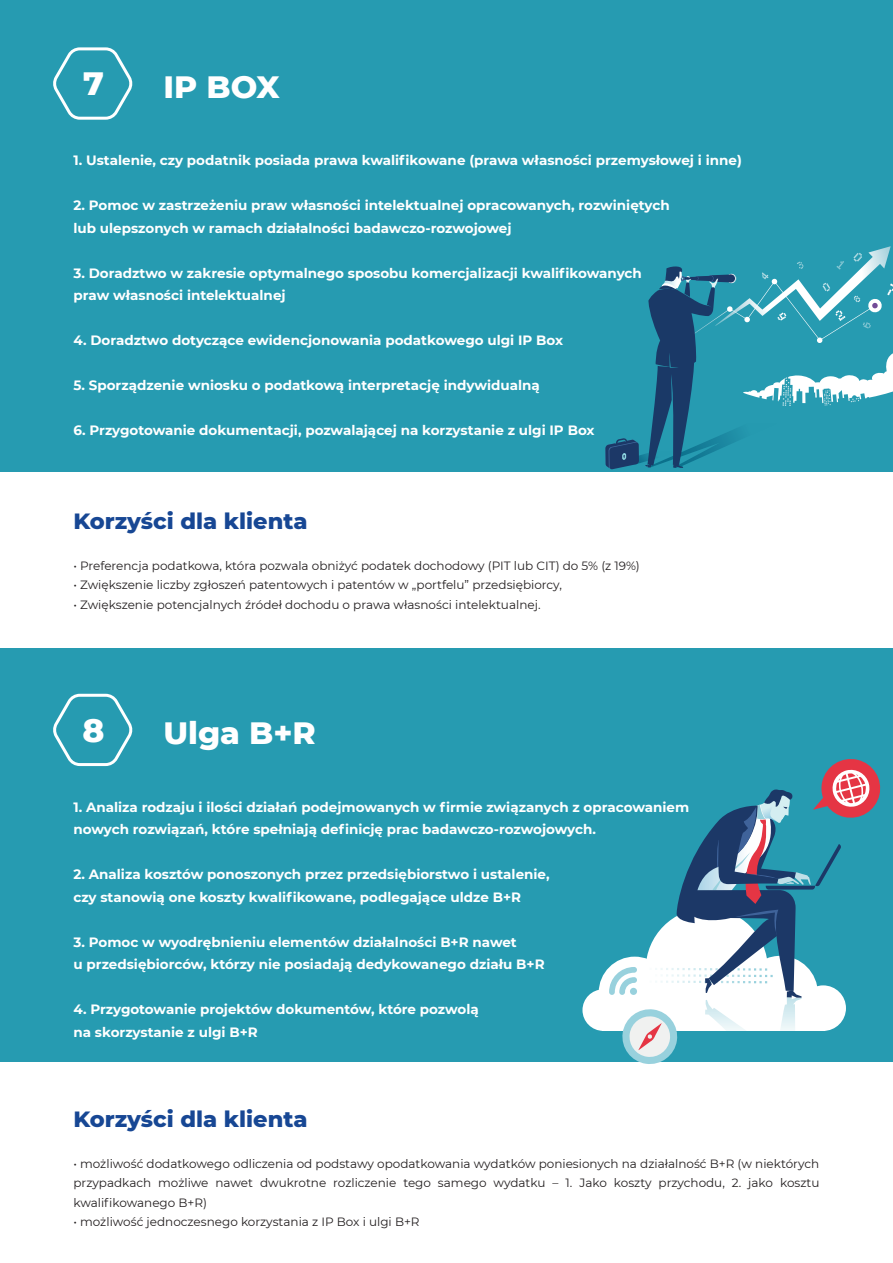
<style>
.page{position:relative;width:893px;height:1263px;background:#fff}
.page>*{position:absolute;margin:0;border:0;box-sizing:border-box;transform-origin:0 0}
.t1{font:800 33px "Montserrat";color:#fff}
.t2{font:800 31.5px "Montserrat";color:#fff}
.t3{font:800 22.5px "Montserrat";color:#174794}
.t4{font:700 13.5px/22.5px "Montserrat";color:#fff}
.t5{font:12px/19.5px "Montserrat";color:#231f20;text-align:justify}
</style>
<div class="page">
<div style="left:0;top:0;width:893px;height:472px;background:#269bb1"></div>
<svg style="left:53px;top:47px;width:80px;height:73px"></svg>
<div style="left:0;top:648px;width:893px;height:414px;background:#269bb1"></div>
<svg style="left:53px;top:693px;width:80px;height:74px"></svg>
<div style="left:599px;top:957px;width:72px;height:71px;background:#fff;border-radius:50%"></div>
<div style="left:582px;top:989px;width:42px;height:42px;background:#fff;border-radius:50%"></div>
<svg style="left:609px;top:759px;width:272px;height:305px"></svg>
<svg style="left:605px;top:246px;width:288px;height:224px"></svg>
<h1 class="t1" style="left:83px;top:59px;width:22px">7</h1>
<h2 class="t2" style="left:163px;top:63px;width:118px">IP BOX</h2>
<p class="t4" style="left:73px;top:149px;width:670px">1. Ustalenie, czy podatnik posiada prawa kwalifikowane (prawa własności przemysłowej i inne)</p>
<p class="t4" style="left:73px;top:194px;width:598px">2. Pomoc w zastrzeżeniu praw własności intelektualnej opracowanych, rozwiniętych lub ulepszonych w ramach działalności badawczo-rozwojowej</p>
<p class="t4" style="left:73px;top:261px;width:570px">3. Doradztwo w zakresie optymalnego sposobu komercjalizacji kwalifikowanych praw własności intelektualnej</p>
<p class="t4" style="left:73px;top:329px;width:491px">4. Doradztwo dotyczące ewidencjonowania podatkowego ulgi IP Box</p>
<p class="t4" style="left:73px;top:374px;width:468px">5. Sporządzenie wniosku o podatkową interpretację indywidualną</p>
<p class="t4" style="left:73px;top:419px;width:523px">6. Przygotowanie dokumentacji, pozwalającej na korzystanie z ulgi IP Box</p>
<h3 class="t3" style="left:73px;top:505px;width:236px">Korzyści dla klienta</h3>
<p class="t5" style="left:73px;top:555px;width:568px">• Preferencja podatkowa, która pozwala obniżyć podatek dochodowy (PIT lub CIT) do 5% (z 19%)</p>
<p class="t5" style="left:73px;top:575px;width:490px">• Zwiększenie liczby zgłoszeń patentowych i patentów w „portfelu” przedsiębiorcy,</p>
<p class="t5" style="left:73px;top:594px;width:469px">• Zwiększenie potencjalnych źródeł dochodu o prawa własności intelektualnej.</p>
<h1 class="t1" style="left:83px;top:706px;width:24px">8</h1>
<h2 class="t2" style="left:163px;top:710px;width:154px">Ulga B+R</h2>
<p class="t4" style="left:73px;top:795px;width:617px">1. Analiza rodzaju i ilości działań podejmowanych w firmie związanych z opracowaniem nowych rozwiązań, które spełniają definicję prac badawczo-rozwojowych.</p>
<p class="t4" style="left:73px;top:862px;width:478px">2. Analiza kosztów ponoszonych przez przedsiębiorstwo i ustalenie, czy stanowią one koszty kwalifikowane, podlegające uldze B+R</p>
<p class="t4" style="left:73px;top:930px;width:473px">3. Pomoc w wyodrębnieniu elementów działalności B+R nawet<br>u przedsiębiorców, którzy nie posiadają dedykowanego działu B+R</p>
<p class="t4" style="left:73px;top:997px;width:407px">4. Przygotowanie projektów dokumentów, które pozwolą na skorzystanie z ulgi B+R</p>
<h3 class="t3" style="left:73px;top:1102px;width:236px">Korzyści dla klienta</h3>
<p class="t5" style="left:73px;top:1153px;width:747px">• możliwość dodatkowego odliczenia od podstawy opodatkowania wydatków poniesionych na działalność B+R (w niektórych przypadkach możliwe nawet dwukrotne rozliczenie tego samego wydatku – 1. Jako koszty przychodu, 2. jako kosztu kwalifikowanego B+R)</p>
<p class="t5" style="left:73px;top:1211px;width:348px">• możliwość jednoczesnego korzystania z IP Box i ulgi B+R</p>
</div>
